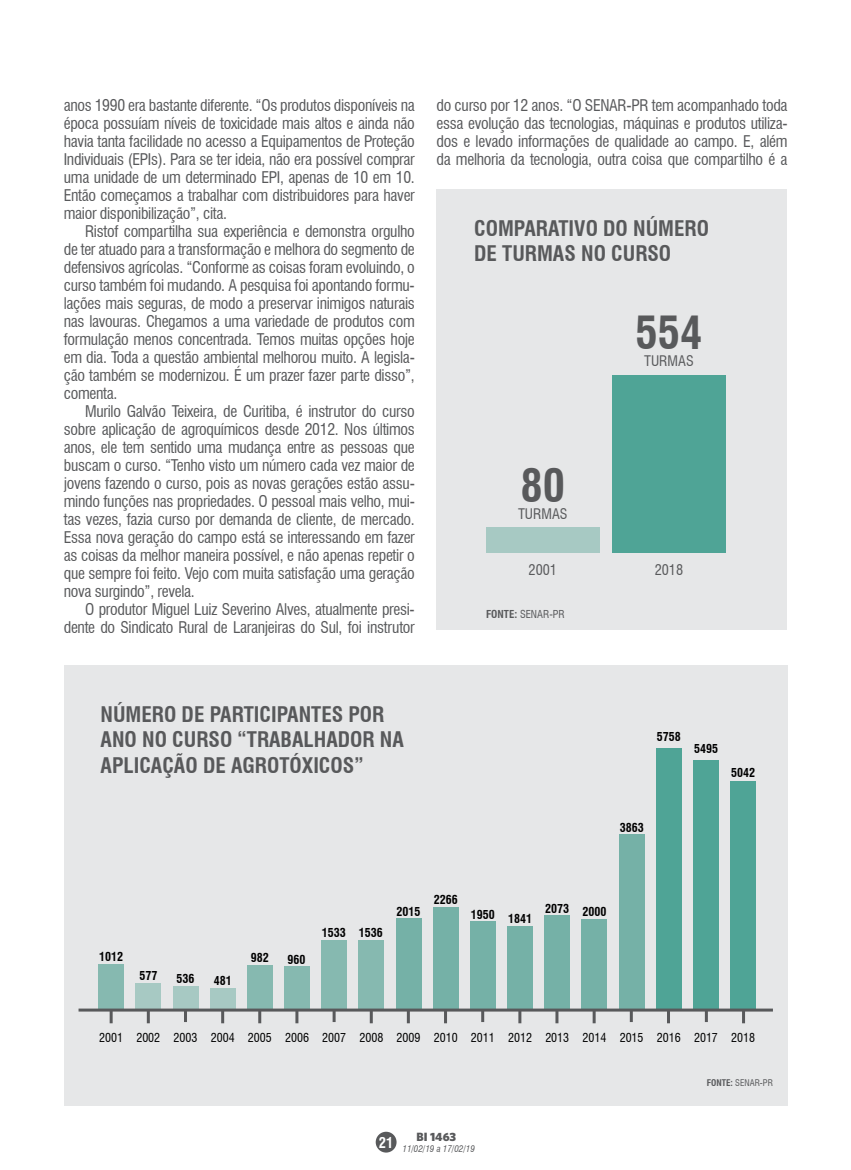
<style>
.page{position:relative;width:851px;height:1170px;background:#fff}
.page>*{position:absolute;margin:0;border:0;box-sizing:border-box;transform-origin:0 0}
.t1{font:700 condensed 44.55px "Swiss 721 BT";color:#58595b}
.t2{font:700 condensed 21px/25.2px "Swiss 721 BT";color:#58595b}
.t3{font:condensed 15.75px/18px "Swiss 721 BT";letter-spacing:-.02em;color:#58595b;text-align:justify}
.t4{font:700 condensed 14.4px "Swiss 721 BT";color:#fff}
.t5{font:condensed 14.25px "Swiss 721 BT";color:#58595b}
.t6{font:condensed 12px "Swiss 721 BT";color:#000}
.t7{font:700 condensed 12px "Swiss 721 BT";color:#000}
.t8{font:900 12px "Whitney HTF";color:#58595b}
.t9{font:condensed 10.65px "Swiss 721 BT";color:#58595b}
.t10{font:italic condensed 9px "Swiss 721 BT";color:#58595b}
.t11{font:condensed 9px "Swiss 721 BT";color:#58595b}
.s1{font-weight:700}
</style>
<div class="page">
<div style="left:375px;top:1131px;width:21px;height:21px;background:#58595b;border-radius:50%"></div>
<div style="left:436px;top:189px;width:351px;height:440px;background:#e6e7e8"></div>
<div style="left:612px;top:375px;width:113px;height:178px;background:#4fa496"></div>
<div style="left:486px;top:527px;width:113px;height:26px;background:#a7c9c3"></div>
<div style="left:64px;top:665px;width:723px;height:441px;background:#e6e7e8"></div>
<div style="left:730px;top:780px;width:26px;height:229px;background:#4fa496"></div>
<div style="left:693px;top:760px;width:25px;height:249px;background:#4fa496"></div>
<div style="left:655px;top:748px;width:26px;height:261px;background:#4fa496"></div>
<div style="left:618px;top:834px;width:26px;height:175px;background:#75b1a7"></div>
<div style="left:581px;top:918px;width:26px;height:91px;background:#75b1a7"></div>
<div style="left:544px;top:915px;width:26px;height:94px;background:#75b1a7"></div>
<div style="left:507px;top:926px;width:26px;height:83px;background:#75b1a7"></div>
<div style="left:470px;top:921px;width:25px;height:88px;background:#75b1a7"></div>
<div style="left:433px;top:906px;width:25px;height:103px;background:#75b1a7"></div>
<div style="left:395px;top:918px;width:26px;height:91px;background:#75b1a7"></div>
<div style="left:358px;top:939px;width:26px;height:70px;background:#86b9b0"></div>
<div style="left:321px;top:939px;width:26px;height:70px;background:#86b9b0"></div>
<div style="left:284px;top:965px;width:26px;height:44px;background:#86b9b0"></div>
<div style="left:247px;top:964px;width:26px;height:45px;background:#86b9b0"></div>
<div style="left:210px;top:987px;width:25px;height:22px;background:#a7c9c3"></div>
<div style="left:172px;top:986px;width:26px;height:24px;background:#a7c9c3"></div>
<div style="left:135px;top:983px;width:26px;height:26px;background:#a7c9c3"></div>
<div style="left:98px;top:963px;width:26px;height:46px;background:#86b9b0"></div>
<hr style="left:78px;top:1008px;width:694px;height:3px;background:#58595b">
<svg style="left:110px;top:1011px;width:3px;height:12px"></svg>
<svg style="left:147px;top:1011px;width:3px;height:12px"></svg>
<svg style="left:184px;top:1011px;width:3px;height:10px"></svg>
<svg style="left:221px;top:1011px;width:3px;height:12px"></svg>
<svg style="left:258px;top:1011px;width:3px;height:12px"></svg>
<svg style="left:295px;top:1011px;width:3px;height:12px"></svg>
<svg style="left:332px;top:1011px;width:3px;height:10px"></svg>
<svg style="left:370px;top:1011px;width:3px;height:12px"></svg>
<svg style="left:407px;top:1011px;width:3px;height:12px"></svg>
<svg style="left:444px;top:1011px;width:3px;height:12px"></svg>
<svg style="left:481px;top:1011px;width:3px;height:10px"></svg>
<svg style="left:518px;top:1011px;width:3px;height:12px"></svg>
<svg style="left:555px;top:1011px;width:3px;height:12px"></svg>
<svg style="left:592px;top:1011px;width:3px;height:12px"></svg>
<svg style="left:629px;top:1011px;width:3px;height:10px"></svg>
<svg style="left:667px;top:1011px;width:3px;height:12px"></svg>
<svg style="left:704px;top:1011px;width:3px;height:10px"></svg>
<svg style="left:742px;top:1011px;width:3px;height:12px"></svg>
<p class="t3" style="left:64px;top:96px;width:352px">anos 1990 era bastante diferente. “Os produtos disponíveis na época possuíam níveis de toxicidade mais altos e ainda não havia tanta facilidade no acesso a Equipamentos de Proteção Individuais (EPIs). Para se ter ideia, não era possível comprar uma unidade de um determinado EPI, apenas de 10 em 10.<br>Então começamos a trabalhar com distribuidores para haver maior disponibilização”, cita.</p>
<p class="t3" style="left:64px;top:222px;width:352px;text-indent:21px">Ristof compartilha sua experiência e demonstra orgulho de ter atuado para a transformação e melhora do segmento de defensivos agrícolas. “Conforme as coisas foram evoluindo, o curso também foi mudando. A pesquisa foi apontando formu&shy;lações mais seguras, de modo a preservar inimigos naturais nas lavouras. Chegamos a uma variedade de produtos com formulação menos concentrada. Temos muitas opções hoje em dia. Toda a questão ambiental melhorou muito. A legisla&shy;ção também se modernizou. É um prazer fazer parte disso”, comenta.</p>
<p class="t3" style="left:64px;top:402px;width:352px;text-indent:21px">Murilo Galvão Teixeira, de Curitiba, é instrutor do curso sobre aplicação de agroquímicos desde 2012. Nos últimos anos, ele tem sentido uma mudança entre as pessoas que buscam o curso. “Tenho visto um número cada vez maior de jovens fazendo o curso, pois as novas gerações estão assu&shy;mindo funções nas propriedades. O pessoal mais velho, mui&shy;tas vezes, fazia curso por demanda de cliente, de mercado.<br>Essa nova geração do campo está se interessando em fazer as coisas da melhor maneira possível, e não apenas repetir o que sempre foi feito. Vejo com muita satisfação uma geração nova surgindo”, revela.</p>
<p class="t3" style="left:64px;top:600px;width:352px;text-align:right">O produtor Miguel Luiz Severino Alves, atualmente presi&shy;dente do Sindicato Rural de Laranjeiras do Sul, foi instrutor</p>
<p class="t3" style="left:436px;top:96px;width:352px">do curso por 12 anos. “O SENAR-PR tem acompanhado toda essa evolução das tecnologias, máquinas e produtos utiliza&shy;dos e levado informações de qualidade ao campo. E, além da melhoria da tecnologia, outra coisa que compartilho é a</p>
<h2 class="t2" style="left:474px;top:215px;width:236px">COMPARATIVO DO NÚMERO<br>DE TURMAS NO CURSO</h2>
<h1 class="t1" style="left:520px;top:458px;width:46px">80</h1>
<p class="t5" style="left:518px;top:505px;width:51px">TURMAS</p>
<h1 class="t1" style="left:635px;top:306px;width:68px">554</h1>
<p class="t5" style="left:644px;top:352px;width:51px">TURMAS</p>
<p class="t5" style="left:528px;top:561px;width:30px">2001</p>
<p class="t5" style="left:654px;top:561px;width:30px">2018</p>
<p class="t9" style="left:486px;top:607px;width:80px"><span class="s1">FONTE:</span> SENAR-PR</p>
<h2 class="t2" style="left:101px;top:701px;width:305px">NÚMERO DE PARTICIPANTES POR<br>ANO NO CURSO “TRABALHADOR NA<br>APLICAÇÃO DE AGROTÓXICOS”</h2>
<p class="t7" style="left:656px;top:729px;width:25px">5758</p>
<p class="t7" style="left:694px;top:741px;width:25px">5495</p>
<p class="t7" style="left:731px;top:765px;width:25px">5042</p>
<p class="t7" style="left:619px;top:819px;width:25px">3863</p>
<p class="t7" style="left:99px;top:948px;width:25px">1012</p>
<p class="t7" style="left:139px;top:968px;width:19px">577</p>
<p class="t7" style="left:176px;top:971px;width:19px">536</p>
<p class="t7" style="left:214px;top:972px;width:19px">481</p>
<p class="t7" style="left:251px;top:950px;width:19px">982</p>
<p class="t7" style="left:287px;top:951px;width:19px">960</p>
<p class="t7" style="left:322px;top:924px;width:63px">1533 1536</p>
<p class="t7" style="left:396px;top:903px;width:25px">2015</p>
<p class="t7" style="left:433px;top:891px;width:25px">2266</p>
<p class="t7" style="left:471px;top:909px;width:63px">1950 1841</p>
<p class="t7" style="left:545px;top:902px;width:63px">2073 2000</p>
<p class="t6" style="left:99px;top:1029px;width:657px">2001 2002 2003 2004 2005 2006 2007 2008 2009 2010 2011 2012 2013 2014 2015 2016 2017 2018</p>
<p class="t4" style="left:379px;top:1133px;width:16px">21</p>
<p class="t8" style="left:416px;top:1128px;width:41px">BI 1463</p>
<p class="t10" style="left:402px;top:1143px;width:74px">11/02/19 a 17/02/19</p>
<p class="t11" style="left:706px;top:1077px;width:68px"><span class="s1">FONTE:</span> SENAR-PR</p>
</div>
